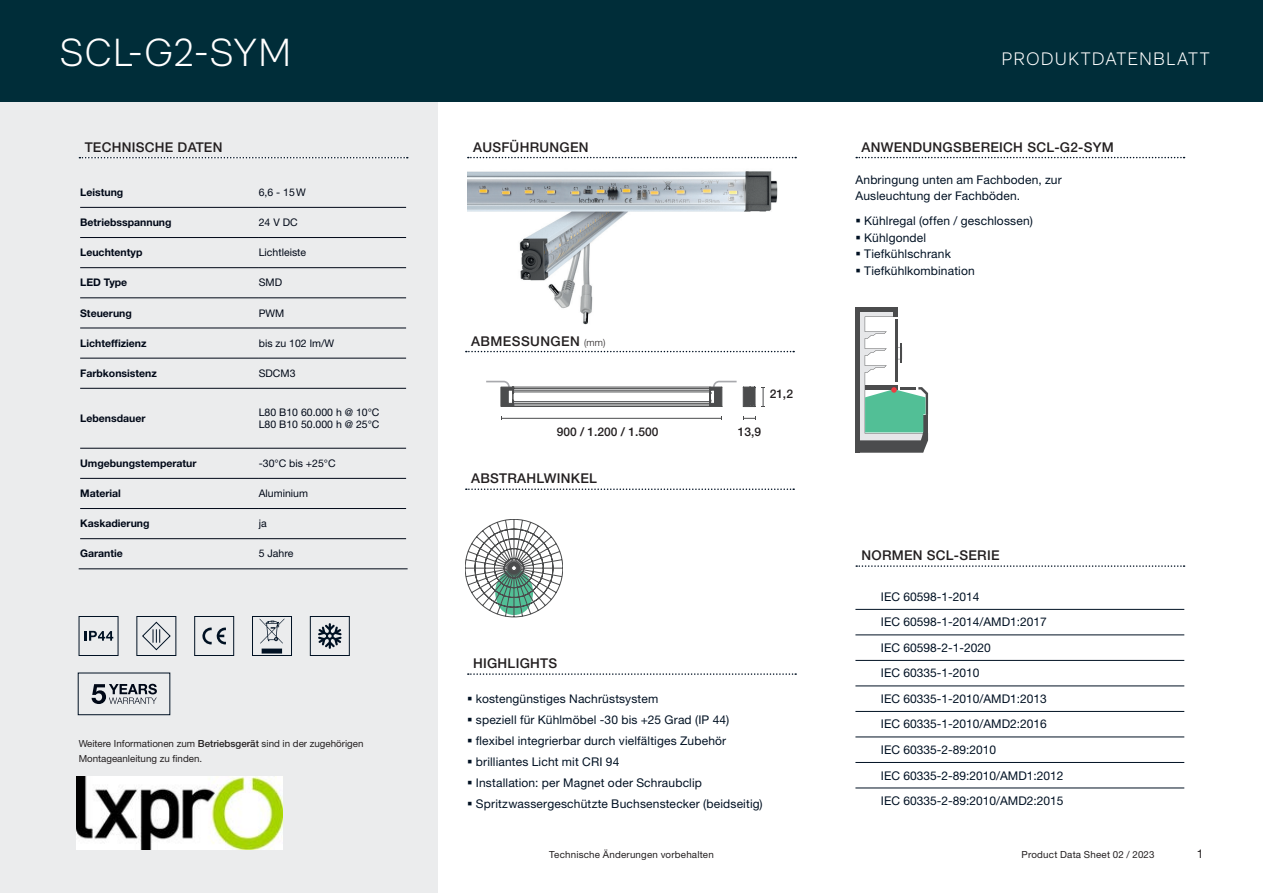
<style>
.page{position:relative;width:1263px;height:893px;background:#fff}
.page>*{position:absolute;margin:0;border:0;box-sizing:border-box;transform-origin:0 0}
.t1{font:300 39px "RM Neue";letter-spacing:.02em;color:#fff}
.t2{font:300 18px "RM Neue";letter-spacing:.06em;color:#fff}
.t3{font:500 13.5px "Helvetica Neue LT Std";letter-spacing:.02em;color:#231f20}
.t4{font:12px/25.5px "Helvetica Neue LT Std";letter-spacing:.01em;color:#001123}
.t5{font:500 12px "Helvetica Neue LT Std";color:#231f20}
.t6{font:12px "Helvetica Neue LT Std";color:#231f20}
.t7{font:700 10.5px "Helvetica Neue LT Std";color:#000817}
.t8{font:10.5px/12.6px "Helvetica Neue LT Std";color:#000817}
.t9{font:9.75px/15px "Helvetica Neue LT Std";color:#231f20}
.t10{font:9.75px "Helvetica Neue LT Std";letter-spacing:.02em;color:#231f20}
.s1{font-weight:300;font-size:9.75px}
.s2{font-weight:500}
</style>
<div class="page">
<div style="left:0;top:0;width:1263px;height:102px;background:#002d39"></div>
<div style="left:0;top:102px;width:437px;height:791px;background:#ebeced"></div>
<svg style="left:202px;top:627px;width:24px;height:18px"></svg>
<div style="left:194px;top:616px;width:40px;height:40px;border:1px solid #001123"></div>
<svg style="left:142px;top:621px;width:29px;height:30px"></svg>
<div style="left:136px;top:616px;width:40px;height:40px;border:1px solid #001123"></div>
<svg style="left:259px;top:618px;width:26px;height:36px"></svg>
<div style="left:252px;top:616px;width:40px;height:40px;border:1px solid #001123"></div>
<svg style="left:318px;top:623px;width:24px;height:26px"></svg>
<div style="left:310px;top:616px;width:40px;height:40px;border:1px solid #001123"></div>
<svg style="left:79px;top:157px;width:329px;height:1px"></svg>
<svg style="left:468px;top:157px;width:328px;height:1px"></svg>
<hr style="left:80px;top:207px;width:178px;height:1px;background:#000817">
<hr style="left:258px;top:207px;width:148px;height:1px;background:#000817">
<hr style="left:80px;top:237px;width:178px;height:1px;background:#000817">
<hr style="left:258px;top:237px;width:148px;height:1px;background:#000817">
<hr style="left:80px;top:267px;width:178px;height:1px;background:#000817">
<hr style="left:258px;top:267px;width:148px;height:1px;background:#000817">
<hr style="left:80px;top:298px;width:178px;height:1px;background:#000817">
<hr style="left:258px;top:298px;width:148px;height:1px;background:#000817">
<hr style="left:80px;top:328px;width:178px;height:1px;background:#000817">
<hr style="left:258px;top:328px;width:148px;height:1px;background:#000817">
<hr style="left:80px;top:358px;width:178px;height:1px;background:#000817">
<hr style="left:258px;top:358px;width:148px;height:1px;background:#000817">
<hr style="left:80px;top:388px;width:178px;height:1px;background:#000817">
<hr style="left:258px;top:388px;width:148px;height:1px;background:#000817">
<hr style="left:80px;top:448px;width:178px;height:1px;background:#000817">
<hr style="left:258px;top:448px;width:148px;height:1px;background:#000817">
<hr style="left:80px;top:478px;width:178px;height:1px;background:#000817">
<hr style="left:258px;top:478px;width:148px;height:1px;background:#000817">
<hr style="left:80px;top:508px;width:178px;height:1px;background:#000817">
<hr style="left:258px;top:508px;width:148px;height:1px;background:#000817">
<hr style="left:80px;top:538px;width:178px;height:1px;background:#000817">
<hr style="left:258px;top:538px;width:148px;height:1px;background:#000817">
<hr style="left:79px;top:569px;width:179px;height:1px;background:#000817">
<hr style="left:258px;top:569px;width:150px;height:1px;background:#000817">
<svg style="left:466px;top:351px;width:328px;height:1px"></svg>
<svg style="left:466px;top:488px;width:328px;height:2px"></svg>
<svg style="left:856px;top:157px;width:328px;height:1px"></svg>
<svg style="left:856px;top:565px;width:328px;height:2px"></svg>
<hr style="left:855px;top:609px;width:329px;height:1px;background:#001123">
<hr style="left:855px;top:635px;width:329px;height:1px;background:#001123">
<hr style="left:855px;top:660px;width:329px;height:1px;background:#001123">
<hr style="left:855px;top:686px;width:329px;height:1px;background:#001123">
<hr style="left:855px;top:711px;width:329px;height:1px;background:#001123">
<hr style="left:855px;top:737px;width:329px;height:1px;background:#001123">
<hr style="left:855px;top:762px;width:329px;height:1px;background:#001123">
<hr style="left:855px;top:788px;width:329px;height:1px;background:#001123">
<svg style="left:468px;top:673px;width:328px;height:2px"></svg>
<div style="left:78px;top:673px;width:92px;height:42px;border:1px solid #001123"></div>
<svg style="left:92px;top:684px;width:65px;height:20px"></svg>
<svg style="left:84px;top:630px;width:30px;height:11px"></svg>
<div style="left:79px;top:616px;width:39px;height:40px;border:1px solid #001123"></div>
<img style="left:467px;top:171px;width:311px;height:154px">
<svg style="left:465px;top:519px;width:98px;height:98px"></svg>
<svg style="left:486px;top:381px;width:269px;height:26px"></svg>
<svg style="left:743px;top:417px;width:13px;height:3px"></svg>
<svg style="left:761px;top:387px;width:4px;height:20px"></svg>
<hr style="left:502px;top:418px;width:220px;height:1px;background:#4b4c4d">
<svg style="left:855px;top:307px;width:73px;height:145px"></svg>
<img style="left:76px;top:777px;width:206px;height:72px">
<h1 class="t1" style="left:60px;top:29px;width:233px">SCL-G2-SYM</h1>
<p class="t3" style="left:85px;top:139px;width:139px">TECHNISCHE DATEN</p>
<p class="t3" style="left:473px;top:139px;width:117px">AUSFÜHRUNGEN</p>
<p class="t7" style="left:80px;top:186px;width:45px">Leistung</p>
<p class="t8" style="left:259px;top:186px;width:49px">6,6 - 15W</p>
<p class="t7" style="left:80px;top:216px;width:93px">Betriebsspannung</p>
<p class="t8" style="left:259px;top:216px;width:40px">24 V DC</p>
<p class="t7" style="left:80px;top:246px;width:64px">Leuchtentyp</p>
<p class="t8" style="left:259px;top:246px;width:49px">Lichtleiste</p>
<p class="t7" style="left:80px;top:276px;width:49px">LED Type</p>
<p class="t8" style="left:259px;top:276px;width:25px">SMD</p>
<p class="t7" style="left:80px;top:306px;width:53px">Steuerung</p>
<p class="t8" style="left:259px;top:306px;width:27px">PWM</p>
<p class="t7" style="left:80px;top:337px;width:68px">Lichteffizienz</p>
<p class="t8" style="left:259px;top:337px;width:77px">bis zu 102 lm/W</p>
<p class="t7" style="left:80px;top:367px;width:78px">Farbkonsistenz</p>
<p class="t8" style="left:259px;top:367px;width:38px">SDCM3</p>
<p class="t7" style="left:80px;top:412px;width:67px">Lebensdauer</p>
<p class="t8" style="left:259px;top:405px;width:122px">L80 B10 60.000 h @ 10°C<br>L80 B10 50.000 h @ 25°C</p>
<p class="t7" style="left:80px;top:457px;width:118px">Umgebungstemperatur</p>
<p class="t8" style="left:259px;top:457px;width:78px">-30°C bis +25°C</p>
<p class="t7" style="left:80px;top:487px;width:42px">Material</p>
<p class="t8" style="left:259px;top:487px;width:51px">Aluminium</p>
<p class="t7" style="left:80px;top:517px;width:71px">Kaskadierung</p>
<p class="t8" style="left:259px;top:517px;width:9px">ja</p>
<p class="t7" style="left:80px;top:547px;width:44px">Garantie</p>
<p class="t8" style="left:259px;top:547px;width:36px">5 Jahre</p>
<p class="t3" style="left:471px;top:333px;width:136px">ABMESSUNGEN <span class="s1">(mm)</span></p>
<p class="t5" style="left:557px;top:424px;width:103px">900 / 1.200 / 1.500</p>
<p class="t5" style="left:738px;top:424px;width:25px">13,9</p>
<p class="t3" style="left:471px;top:470px;width:127px">ABSTRAHLWINKEL</p>
<p class="t5" style="left:770px;top:386px;width:25px">21,2</p>
<p class="t9" style="left:79px;top:736px;width:286px">Weitere Informationen zum <span class="s2">Betriebsgerät</span> sind in der zugehörigen<br>Montageanleitung zu finden.</p>
<p class="t3" style="left:473px;top:655px;width:86px">HIGHLIGHTS</p>
<p class="t4" style="left:467px;top:686px;width:193px">▪ kostengünstiges Nachrüstsystem</p>
<p class="t4" style="left:467px;top:707px;width:264px">▪ speziell für Kühlmöbel -30 bis +25 Grad (IP 44)</p>
<p class="t4" style="left:467px;top:728px;width:261px">▪ flexibel integrierbar durch vielfältiges Zubehör</p>
<p class="t4" style="left:467px;top:749px;width:154px">▪ brilliantes Licht mit CRI 94</p>
<p class="t4" style="left:467px;top:770px;width:236px">▪ Installation: per Magnet oder Schraubclip</p>
<p class="t4" style="left:467px;top:791px;width:297px">▪ Spritzwassergeschützte Buchsenstecker (beidseitig)</p>
<h2 class="t2" style="left:1002px;top:48px;width:209px">PRODUKTDATENBLATT</h2>
<p class="t3" style="left:861px;top:139px;width:254px">ANWENDUNGSBEREICH SCL-G2-SYM</p>
<p class="t4" style="left:855px;top:171px;width:208px;line-height:16.5px">Anbringung unten am Fachboden, zur<br>Ausleuchtung der Fachböden.</p>
<p class="t4" style="left:855px;top:208px;width:179px">▪ Kühlregal (offen / geschlossen)</p>
<p class="t4" style="left:855px;top:224px;width:72px">▪ Kühlgondel</p>
<p class="t4" style="left:855px;top:241px;width:97px">▪ Tiefkühlschrank</p>
<p class="t4" style="left:855px;top:257px;width:121px">▪ Tiefkühlkombination</p>
<p class="t3" style="left:861px;top:547px;width:140px">NORMEN SCL-SERIE</p>
<p class="t4" style="left:881px;top:584px;width:184px">IEC 60598-1-2014<br>IEC 60598-1-2014/AMD1:2017<br>IEC 60598-2-1-2020<br>IEC 60335-1-2010<br>IEC 60335-1-2010/AMD1:2013<br>IEC 60335-1-2010/AMD2:2016<br>IEC 60335-2-89:2010<br>IEC 60335-2-89:2010/AMD1:2012<br>IEC 60335-2-89:2010/AMD2:2015</p>
<p class="t10" style="left:549px;top:848px;width:166px">Technische Änderungen vorbehalten</p>
<p class="t10" style="left:1022px;top:848px;width:134px">Product Data Sheet 02 / 2023</p>
<p class="t6" style="left:1197px;top:846px;width:8px">1</p>
</div>
